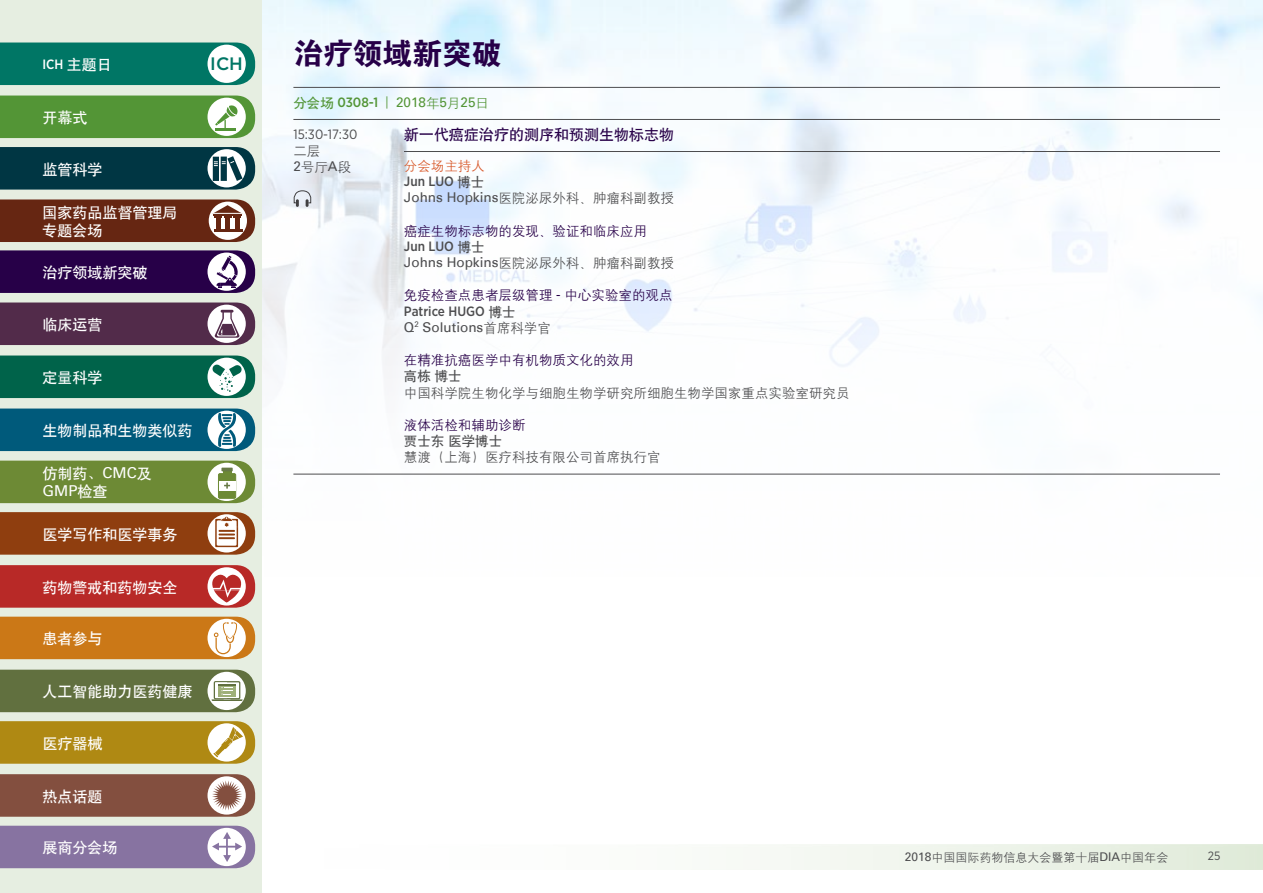
<style>
.page{position:relative;width:1263px;height:893px;background:#fff}
.page>*{position:absolute;margin:0;border:0;box-sizing:border-box;transform-origin:0 0}
.t1{font:30px "FZDHTK GBK1 0";letter-spacing:-.01em;color:#270048}
.t2{font:500 18px "Gotham";color:#007665}
.t3{font:15px/18px "H Yb 1 gj";color:#fff}
.t4{font:15px "H Yb 1 gj";color:#270048}
.t5{font:15px "Univers";color:#fff}
.t6{font:13.5px/16.2px "H Yg 2 gj";color:#4d4d4f}
.t7{font:13.5px "H Yg 2 gj";color:#270048}
.t8{font:500 13.5px "Gotham Narrow";color:#4d4d4f}
.t9{font:13.5px "Univers";color:#539536}
.t10{font:13.5px "Univers";color:#4d4d4f}
.t11{font:13.5px "Gotham Narrow";color:#4d4d4f}
.t12{font:13.5px "H Yb 1 gj";color:#4d4d4f}
.t13{font:500 13.5px "Gotham Narrow";color:#fff}
.t14{font:13.5px "H Yg 2 gj";color:#d75627}
.t15{font:12px "H Yg 2 gj";color:#4d4d4f}
.t16{font:12px "Gotham Narrow";color:#4d4d4f}
.s1{font-family:"H Yb 1 gj";font-weight:400;font-size:15px}
.s2{font-family:"Sim Sun"}
.s3{font-family:"Univers"}
.s4{font-family:"H Yb 1 gj"}
.s5{font-family:"Gotham Narrow";font-weight:500}
.s6{font-family:"Gotham Narrow"}
.s7{font-family:"H Yg 2 gj"}
.s8{font-family:"H Yb 1 gj";font-weight:400}
</style>
<div class="page">
<div style="left:0;top:0;width:262px;height:893px;background:#e6eee1"></div>
<img style="left:262px;top:0;width:1001px;height:474px">
<div style="left:0;top:43px;width:255px;height:42px;background:#007665"></div>
<svg style="left:0;top:302px;width:255px;height:43px;background:#63405b"></svg>
<svg style="left:0;top:356px;width:255px;height:42px;background:#19725b"></svg>
<svg style="left:0;top:409px;width:255px;height:42px;background:#166886"></svg>
<svg style="left:0;top:461px;width:255px;height:42px;background:#799346"></svg>
<svg style="left:0;top:512px;width:255px;height:43px;background:#9a5127"></svg>
<svg style="left:0;top:565px;width:255px;height:43px;background:#bd3a38"></svg>
<svg style="left:0;top:617px;width:255px;height:42px;background:#d0862f"></svg>
<svg style="left:0;top:670px;width:255px;height:42px;background:#6f7d50"></svg>
<svg style="left:0;top:721px;width:255px;height:43px;background:#b7952c"></svg>
<svg style="left:0;top:774px;width:255px;height:43px;background:#8d5e4f"></svg>
<svg style="left:0;top:826px;width:255px;height:42px;background:#917fa9"></svg>
<div style="left:207px;top:45px;width:39px;height:38px;background:#fff;border-radius:50%"></div>
<svg style="left:0;top:147px;width:255px;height:43px;background:#164753"></svg>
<svg style="left:0;top:250px;width:255px;height:43px;background:#3d1a5a"></svg>
<div style="left:236px;top:844px;width:1027px;height:26px;background:linear-gradient(to right,#fffcff,#e7f0e0)"></div>
<svg style="left:0;top:96px;width:255px;height:42px;background:#649f49"></svg>
<svg style="left:0;top:199px;width:255px;height:43px;background:#723825"></svg>
<hr style="left:293px;top:87px;width:111px;height:1px;background:#4d4d4f">
<hr style="left:404px;top:87px;width:816px;height:1px;background:#4d4d4f">
<hr style="left:293px;top:119px;width:111px;height:1px;background:#4d4d4f">
<hr style="left:404px;top:119px;width:816px;height:1px;background:#4d4d4f">
<hr style="left:404px;top:151px;width:816px;height:1px;background:#4d4d4f">
<hr style="left:293px;top:474px;width:111px;height:1px;background:#4d4d4f">
<hr style="left:404px;top:474px;width:816px;height:1px;background:#4d4d4f">
<svg style="left:293px;top:190px;width:18px;height:17px"></svg>
<p class="t13" style="left:43px;top:56px;width:71px">ICH <span class="s1">主题日</span></p>
<p class="t3" style="left:43px;top:109px;width:46px">开幕式</p>
<p class="t3" style="left:43px;top:160px;width:61px">监管科学</p>
<p class="t3" style="left:43px;top:204px;width:136px">国家药品监督管理局专题会场</p>
<p class="t3" style="left:43px;top:264px;width:106px">治疗领域新突破</p>
<p class="t3" style="left:43px;top:316px;width:61px">临床运营</p>
<p class="t3" style="left:43px;top:369px;width:61px">定量科学</p>
<p class="t3" style="left:43px;top:422px;width:151px">生物制品和生物类似药</p>
<p class="t3" style="left:43px;top:465px;width:111px">仿制药<span class="s2">、</span><span class="s3">CMC</span>及</p>
<p class="t5" style="left:43px;top:482px;width:66px">GMP<span class="s4">检查</span></p>
<p class="t3" style="left:43px;top:525px;width:136px">医学写作和医学事务</p>
<p class="t3" style="left:43px;top:578px;width:136px">药物警戒和药物安全</p>
<p class="t3" style="left:43px;top:630px;width:61px">患者参与</p>
<p class="t3" style="left:43px;top:683px;width:151px">人工智能助力医药健康</p>
<p class="t3" style="left:43px;top:734px;width:61px">医疗器械</p>
<p class="t3" style="left:43px;top:787px;width:61px">热点话题</p>
<p class="t3" style="left:43px;top:839px;width:76px">展商分会场</p>
<h2 class="t2" style="left:210px;top:52px;width:34px">ICH</h2>
<h1 class="t1" style="left:293px;top:37px;width:210px">治疗领域新突破</h1>
<p class="t9" style="left:293px;top:94px;width:197px"><span class="s4">分会场</span> <span class="s5">0308-1</span> <span class="s6">|</span> 2018<span class="s7">年</span>5<span class="s7">月</span>25<span class="s7">日</span></p>
<p class="t11" style="left:293px;top:126px;width:66px">15:30-17:30</p>
<p class="t6" style="left:293px;top:143px;width:59px">二层<br><span class="s3">2</span>号厅<span class="s3">A</span>段</p>
<p class="t4" style="left:404px;top:127px;width:271px">新一代癌症治疗的测序和预测生物标志物</p>
<p class="t14" style="left:404px;top:159px;width:82px">分会场主持人</p>
<p class="t8" style="left:404px;top:173px;width:82px">Jun LUO <span class="s8">博士</span></p>
<p class="t6" style="left:404px;top:190px;width:271px"><span class="s3">Johns Hopkins</span>医院泌尿外科、肿瘤科副教授</p>
<p class="t7" style="left:404px;top:224px;width:244px">癌症生物标志物的发现、验证和临床应用</p>
<p class="t8" style="left:404px;top:237px;width:82px">Jun LUO <span class="s8">博士</span></p>
<p class="t6" style="left:404px;top:255px;width:271px"><span class="s3">Johns Hopkins</span>医院泌尿外科、肿瘤科副教授</p>
<p class="t7" style="left:404px;top:289px;width:270px">免疫检查点患者层级管理 <span class="s3">-</span> 中心实验室的观点</p>
<p class="t8" style="left:404px;top:302px;width:113px">Patrice HUGO <span class="s8">博士</span></p>
<p class="t10" style="left:404px;top:319px;width:148px">Q<sup>2</sup> Solutions<span class="s7">首席科学官</span></p>
<p class="t7" style="left:404px;top:353px;width:231px">在精准抗癌医学中有机物质文化的效用</p>
<p class="t12" style="left:404px;top:370px;width:59px">高栋博士</p>
<p class="t6" style="left:404px;top:384px;width:447px">中国科学院生物化学与细胞生物学研究所细胞生物学国家重点实验室研究员</p>
<p class="t7" style="left:404px;top:418px;width:123px">液体活检和辅助诊断</p>
<p class="t12" style="left:404px;top:434px;width:100px">贾士东医学博士</p>
<p class="t6" style="left:404px;top:449px;width:258px">慧渡（上海）医疗科技有限公司首席执行官</p>
<p class="t15" style="left:905px;top:851px;width:265px"><span class="s3">2018</span>中国国际药物信息大会暨第十届<span class="s3">DIA</span>中国年会</p>
<p class="t16" style="left:1208px;top:848px;width:14px">25</p>
</div>
